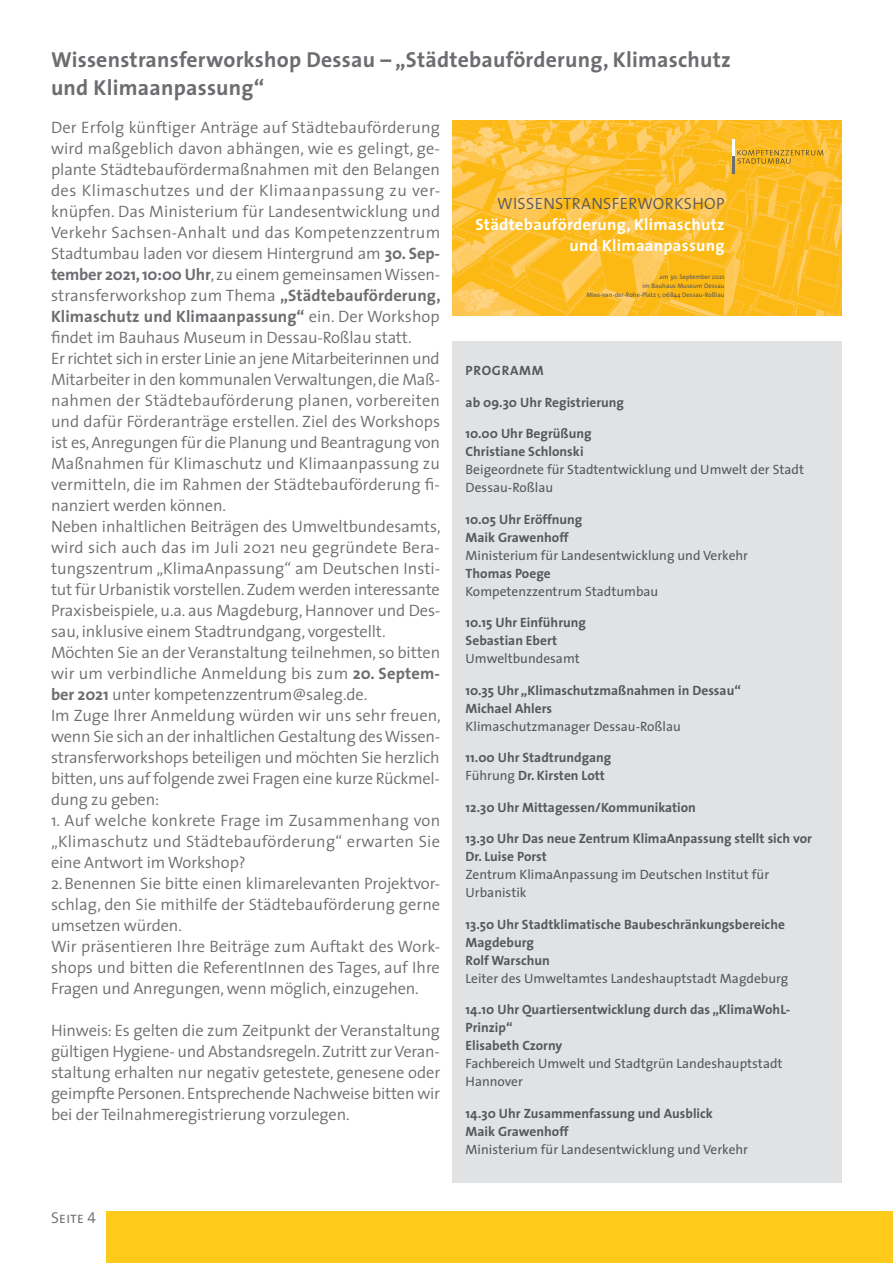
<style>
.page{position:relative;width:893px;height:1263px;background:#fff}
.page>*{position:absolute;margin:0;border:0;box-sizing:border-box;transform-origin:0 0}
.t1{font:700 21.75px/28.5px "The Sans";letter-spacing:.01em;color:#6c6d70}
.t2{font:300 16.5px/21px "The Sans";letter-spacing:-.005em;color:#6c6d70}
.t3{font:700 16.35px/20.9px "The Sans";letter-spacing:.02em;color:#fff;text-align:right}
.t4{font:300 16.35px "The Sans";letter-spacing:.02em;color:#57585a}
.t5{font:15.75px "The Sans Semi Light Caps";letter-spacing:-.005em;color:#6c6d70}
.t6{font:700 13.5px/18px "The Sans";color:#57585a}
.t7{font:13.5px/18px "The Sans";color:#57585a}
.t8{font:6.6px/9.1px "The Sans";color:#57585a;text-align:right}
.s1{font-weight:700}
.s2{font-weight:400}
</style>
<div class="page">
<div style="left:453px;top:341px;width:389px;height:841px;background:#e1e2e4"></div>
<div style="left:106px;top:1212px;width:787px;height:51px;background:#fecb1b"></div>
<img style="left:453px;top:121px;width:389px;height:194px">
<hr style="left:732px;top:139px;width:3px;height:18px;background:#fff">
<hr style="left:732px;top:157px;width:3px;height:17px;background:#6c6d70">
<svg style="left:737px;top:150px;width:86px;height:14px"></svg>
<h1 class="t1" style="left:51px;top:45px;width:681px">Wissenstransferworkshop Dessau – „Städtebauförderung, Klimaschutz und Klimaanpassung“</h1>
<p class="t2" style="left:51px;top:116px;width:391px">Der Erfolg künftiger Anträge auf Städtebauförderung wird maßgeblich davon abhängen, wie es gelingt, ge&shy;plante Städtebaufördermaßnahmen mit den Belangen des Klimaschutzes und der Klimaanpassung zu ver&shy;knüpfen. Das Ministerium für Landesentwicklung und Verkehr Sachsen-Anhalt und das Kompetenzzentrum Stadtumbau laden vor diesem Hintergrund am <span class="s1">30. Sep&shy;tember 2021, 10:00 Uhr</span>, zu einem gemeinsamen Wissen&shy;stransferworkshop zum Thema <span class="s1">„Städtebauförderung, Klimaschutz und Klimaanpassung“</span> ein. Der Workshop findet im Bauhaus Museum in Dessau-Roßlau statt.<br>Er richtet sich in erster Linie an jene Mitarbeiterinnen und Mitarbeiter in den kommunalen Verwaltungen, die Maß&shy;nahmen der Städtebauförderung planen, vorbereiten und dafür Förderanträge erstellen. Ziel des Workshops ist es, Anregungen für die Planung und Beantragung von Maßnahmen für Klimaschutz und Klimaanpassung zu vermitteln, die im Rahmen der Städtebauförderung fi&shy;nanziert werden können.<br>Neben inhaltlichen Beiträgen des Umweltbundesamts, wird sich auch das im Juli 2021 neu gegründete Bera&shy;tungszentrum „KlimaAnpassung“ am Deutschen Insti&shy;tut für Urbanistik vorstellen. Zudem werden interessante Praxisbeispiele, u.a. aus Magdeburg, Hannover und Des&shy;sau, inklusive einem Stadtrundgang, vorgestellt.<br>Möchten Sie an der Veranstaltung teilnehmen, so bitten wir um verbindliche Anmeldung bis zum <span class="s1">20. Septem&shy;ber 2021</span> unter kompetenzzentrum@saleg.de.<br>Im Zuge Ihrer Anmeldung würden wir uns sehr freuen, wenn Sie sich an der inhaltlichen Gestaltung des Wissen&shy;stransferworkshops beteiligen und möchten Sie herzlich bitten, uns auf folgende zwei Fragen eine kurze Rückmel&shy;dung zu geben:</p>
<p class="t2" style="left:51px;top:810px;width:391px">1. Auf welche konkrete Frage im Zusammenhang von „Klimaschutz und Städtebauförderung“ erwarten Sie eine Antwort im Workshop?<br>2.Benennen Sie bitte einen klimarelevanten Projektvor&shy;schlag, den Sie mithilfe der Städtebauförderung gerne umsetzen würden.<br>Wir präsentieren Ihre Beiträge zum Auftakt des Work&shy;shops und bitten die ReferentInnen des Tages, auf Ihre Fragen und Anregungen, wenn möglich, einzugehen.</p>
<p class="t2" style="left:51px;top:1020px;width:391px;text-align:justify">Hinweis: Es gelten die zum Zeitpunkt der Veranstaltung gültigen Hygiene- und Abstandsregeln. Zutritt zur Veran&shy;staltung erhalten nur negativ getestete, genesene oder geimpfte Personen. Entsprechende Nachweise bitten wir bei der Teilnahmeregistrierung vorzulegen.</p>
<p class="t5" style="left:51px;top:1205px;width:46px">Seite 4</p>
<p class="t4" style="left:497px;top:190px;width:229px">WISSENSTRANSFERWORKSHOP</p>
<p class="t3" style="left:475px;top:214px;width:251px">Städtebauförderung, Klimaschutz und Klimaanpassung</p>
<p class="t8" style="left:586px;top:272px;width:139px">am 30. September 2021<br>im Bauhaus Museum Dessau<br>Mies-van-der-Rohe-Platz 1, 06844 Dessau-Roßlau</p>
<p class="t6" style="left:466px;top:361px;width:57px">Programm</p>
<p class="t6" style="left:466px;top:393px;width:160px">ab 09.30 Uhr Registrierung</p>
<p class="t6" style="left:466px;top:424px;width:127px">10.00 Uhr Begrüßung<br>Christiane Schlonski</p>
<p class="t7" style="left:466px;top:460px;width:340px">Beigeordnete für Stadtentwicklung und Umwelt der Stadt<br>Dessau-Roßlau</p>
<p class="t6" style="left:466px;top:510px;width:118px">10.05 Uhr Eröffnung<br>Maik G rawenhoff</p>
<p class="t7" style="left:466px;top:546px;width:284px">Ministerium für Landesentwicklung und Verkehr</p>
<p class="t6" style="left:466px;top:564px;width:87px">Thomas Poege</p>
<p class="t7" style="left:466px;top:582px;width:194px">Kompetenzzentrum Stadtumbau</p>
<p class="t6" style="left:466px;top:613px;width:122px">10.15 Uhr Einführung<br>Sebastian Ebert</p>
<p class="t7" style="left:466px;top:649px;width:116px">Umweltbundesamt</p>
<p class="t6" style="left:466px;top:681px;width:277px">10.35 Uhr „Klimaschutzmaßnahmen in Dessau“<br>Michael Ahlers</p>
<p class="t7" style="left:466px;top:717px;width:217px">Klimaschutzmanager Dessau-Roßlau</p>
<p class="t6" style="left:466px;top:748px;width:147px">11.00 Uhr Stadtrundgang<br><span class="s2">Führung</span> Dr. Kirsten Lott</p>
<p class="t6" style="left:466px;top:798px;width:232px">12.30 Uhr Mittagessen/Kommunikation</p>
<p class="t6" style="left:466px;top:829px;width:348px">13.30 Uhr Das neue Zentrum KlimaAnpassung stellt sich vor<br>Dr. Luise Porst</p>
<p class="t7" style="left:466px;top:865px;width:305px">Zentrum KlimaAnpassung im Deutschen Institut für<br>Urbanistik</p>
<p class="t6" style="left:466px;top:915px;width:321px">13.50 Uhr Stadtklimatische Baubeschränkungsbereiche<br>Magdeburg<br>Rolf Warschun</p>
<p class="t7" style="left:466px;top:969px;width:324px">Leiter des Umweltamtes Landeshauptstadt Magdeburg</p>
<p class="t6" style="left:466px;top:1000px;width:326px">14.10 Uhr Quartiersentwicklung durch das „KlimaWohL-<br>Prinzip“<br>Elisabeth Czorny</p>
<p class="t7" style="left:466px;top:1054px;width:318px">Fachbereich Umwelt und Stadtgrün Landeshauptstadt<br>Hannover</p>
<p class="t6" style="left:466px;top:1104px;width:249px">14.30 Uhr Zusammenfassung und Ausblick<br>Maik G rawenhoff</p>
<p class="t7" style="left:466px;top:1140px;width:284px">Ministerium für Landesentwicklung und Verkehr</p>
</div>
